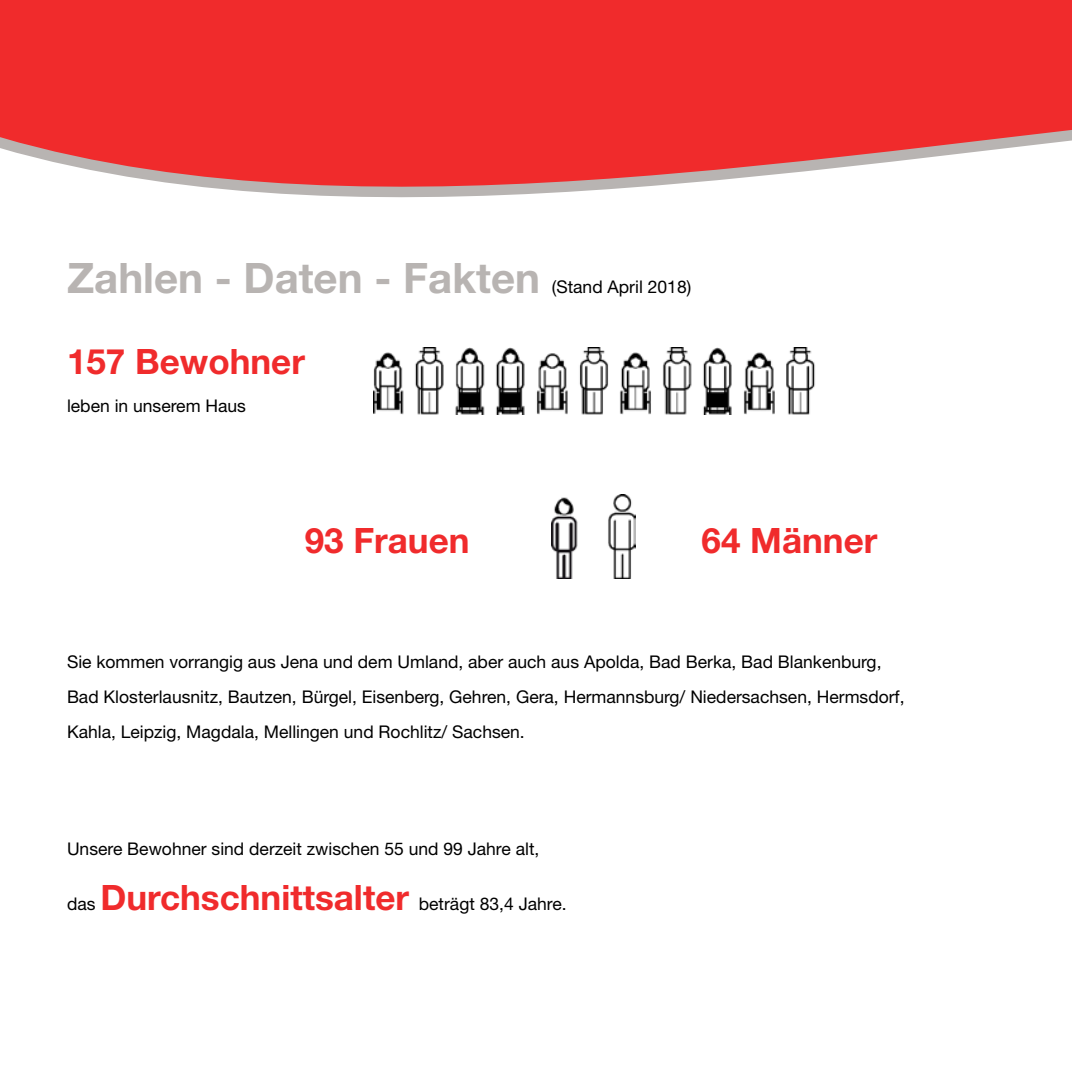
<style>
.page{position:relative;width:1072px;height:1072px;background:#fff}
.page>*{position:absolute;margin:0;border:0;box-sizing:border-box;transform-origin:0 0}
.t1{font:700 42px "Helvetica Neue";color:#b8b4b2}
.t2{font:700 35px "Helvetica Neue";color:#f02b2c}
.t3{font:17.5px/35px "Helvetica Neue";color:#000}
.s1{font-weight:700;font-size:35px;color:#f02b2c}
</style>
<div class="page">
<svg style="left:0;top:0;width:1071px;height:198px;background:#ee4748"></svg>
<img style="left:551px;top:495px;width:84px;height:84px">
<img style="left:373px;top:347px;width:442px;height:67px">
<h1 class="t1" style="left:67px;top:252px;width:474px">Zahlen - Daten - Fakten</h1>
<p class="t3" style="left:552px;top:269px;width:141px">(Stand April 2018)</p>
<h2 class="t2" style="left:67px;top:340px;width:239px">157 Bewohner</h2>
<p class="t3" style="left:67px;top:388px;width:180px">leben in unserem Haus</p>
<h2 class="t2" style="left:305px;top:518px;width:166px">93 Frauen</h2>
<h2 class="t2" style="left:701px;top:519px;width:177px">64 Männer</h2>
<p class="t3" style="left:67px;top:644px;width:839px">Sie kommen vorrangig aus Jena und dem Umland, aber auch aus Apolda, Bad Berka, Bad Blankenburg,<br>Bad Klosterlausnitz, Bautzen, Bürgel, Eisenberg, Gehren, Gera, Hermannsburg/ Niedersachsen, Hermsdorf,<br>Kahla, Leipzig, Magdala, Mellingen und Rochlitz/ Sachsen.</p>
<p class="t3" style="left:67px;top:831px;width:474px">Unsere Bewohner sind derzeit zwischen 55 und 99 Jahre alt,</p>
<p class="t3" style="left:67px;top:885px;width:501px">das <span class="s1">Durchschnittsalter</span> beträgt 83,4 Jahre.</p>
</div>
